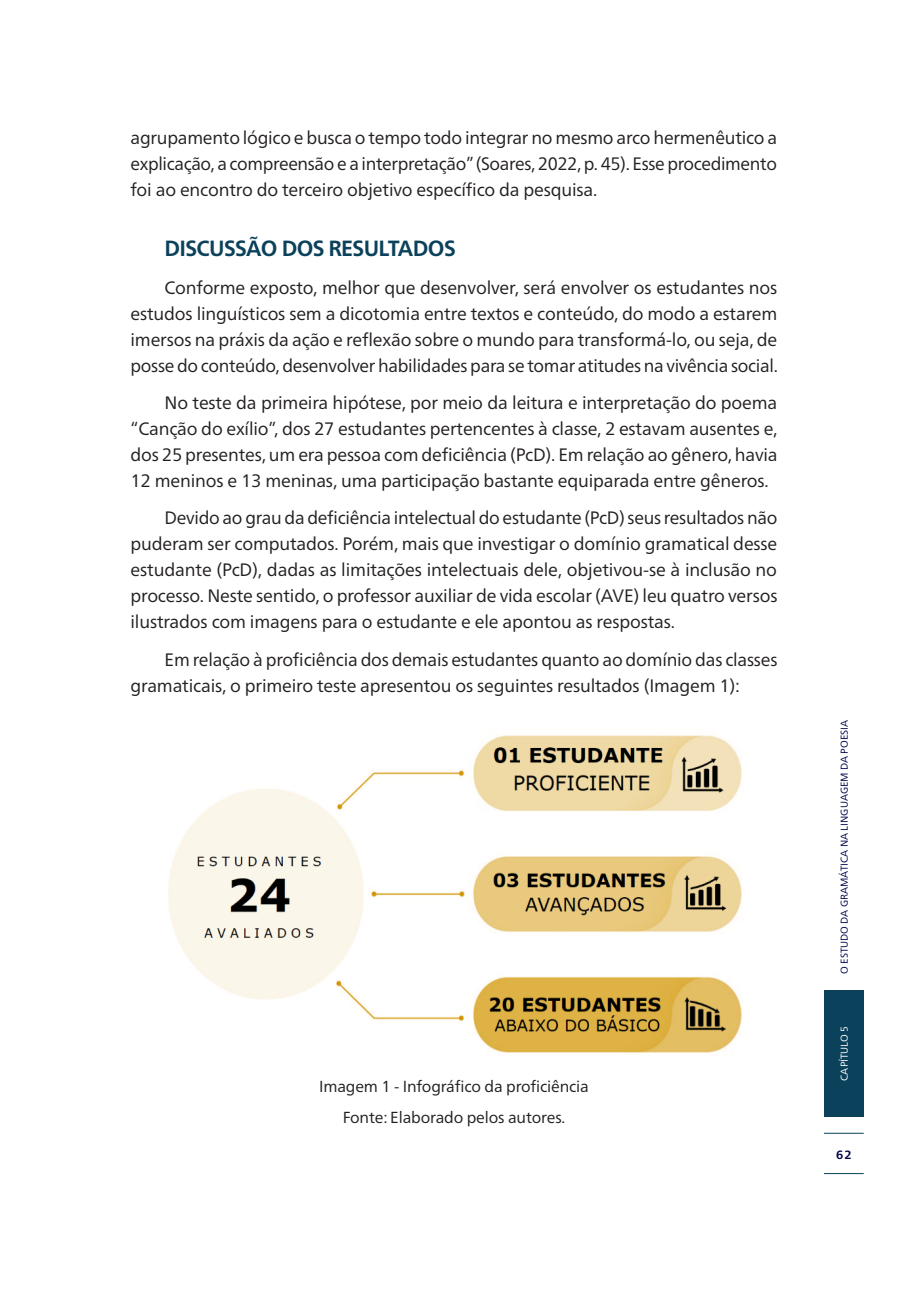
<style>
.page{position:relative;width:908px;height:1304px;background:#fff}
.page>*{position:absolute;margin:0;border:0;box-sizing:border-box;transform-origin:0 0}
.TITULO{font:700 22px "Neue Frutiger World";letter-spacing:-.03em;color:#0b415a}
.TEXTO{font:18px/26px "Neue Frutiger World";letter-spacing:-.01em;color:#231f20;text-align:justify}
.LEGENDA{font:16px "Neue Frutiger World";letter-spacing:-.01em;color:#231f20}
.t1{font:700 12px "Neue Frutiger World";color:#00034a}
.t2{font:10px "Neue Frutiger World";color:#00034a}
.t3{font:10px "Neue Frutiger World";color:#fff}
</style>
<div class="page">
<hr style="left:823px;top:1173px;width:40px;height:1px;background:#0b415a">
<hr style="left:823px;top:1133px;width:40px;height:1px;background:#0b415a">
<div style="left:823px;top:990px;width:40px;height:127px;background:#0b415a"></div>
<img style="left:168px;top:735px;width:574px;height:318px">
<p class="TEXTO" style="left:130px;top:125px;width:648px">agrupamento lógico e busca o tempo todo integrar no mesmo arco hermenêutico a explicação, a compreensão e a interpretação” (Soares, 2022, p. 45). Esse procedimento foi ao encontro do terceiro objetivo específico da pesquisa.</p>
<p class="TITULO" style="left:164px;top:229px;width:292px">DISCUSSÃO DOS RESULTADOS</p>
<p class="TEXTO" style="left:130px;top:275px;width:648px;text-indent:34px">Conforme exposto, melhor que desenvolver, será envolver os estudantes nos estudos linguísticos sem a dicotomia entre textos e conteúdo, do modo a estarem imersos na práxis da ação e reflexão sobre o mundo para transformá-lo, ou seja, de posse do conteúdo, desenvolver habilidades para se tomar atitudes na vivência social.</p>
<p class="TEXTO" style="left:130px;top:390px;width:648px;text-indent:34px">No teste da primeira hipótese, por meio da leitura e interpretação do poema “Canção do exílio”, dos 27 estudantes pertencentes à classe, 2 estavam ausentes e, dos 25 presentes, um era pessoa com deficiência (PcD). Em relação ao gênero, havia 12 meninos e 13 meninas, uma participação bastante equiparada entre gêneros.</p>
<p class="TEXTO" style="left:130px;top:505px;width:648px;text-indent:34px">Devido ao grau da deficiência intelectual do estudante (PcD) seus resultados não puderam ser computados. Porém, mais que investigar o domínio gramatical desse estudante (PcD), dadas as limitações intelectuais dele, objetivou-se à inclusão no processo. Neste sentido, o professor auxiliar de vida escolar (AVE) leu quatro versos ilustrados com imagens para o estudante e ele apontou as respostas.</p>
<p class="TEXTO" style="left:130px;top:647px;width:648px;text-indent:34px">Em relação à proficiência dos demais estudantes quanto ao domínio das classes gramaticais, o primeiro teste apresentou os seguintes resultados (Imagem 1):</p>
<p class="LEGENDA" style="left:319px;top:1074px;width:271px">Imagem 1 - Infográfico da proficiência</p>
<p class="LEGENDA" style="left:342px;top:1104px;width:224px">Fonte: Elaborado pelos autores.</p>
<p class="t2" style="left:836px;top:974px;width:256px;rotate:-90deg">O ESTUDO DA GRAMÁTICA NA LINGUAGEM DA POESIA</p>
<p class="t3" style="left:836px;top:1081px;width:56px;rotate:-90deg">CAPÍTULO 5</p>
<p class="t1" style="left:835px;top:1144px;width:17px">62</p>
</div>
